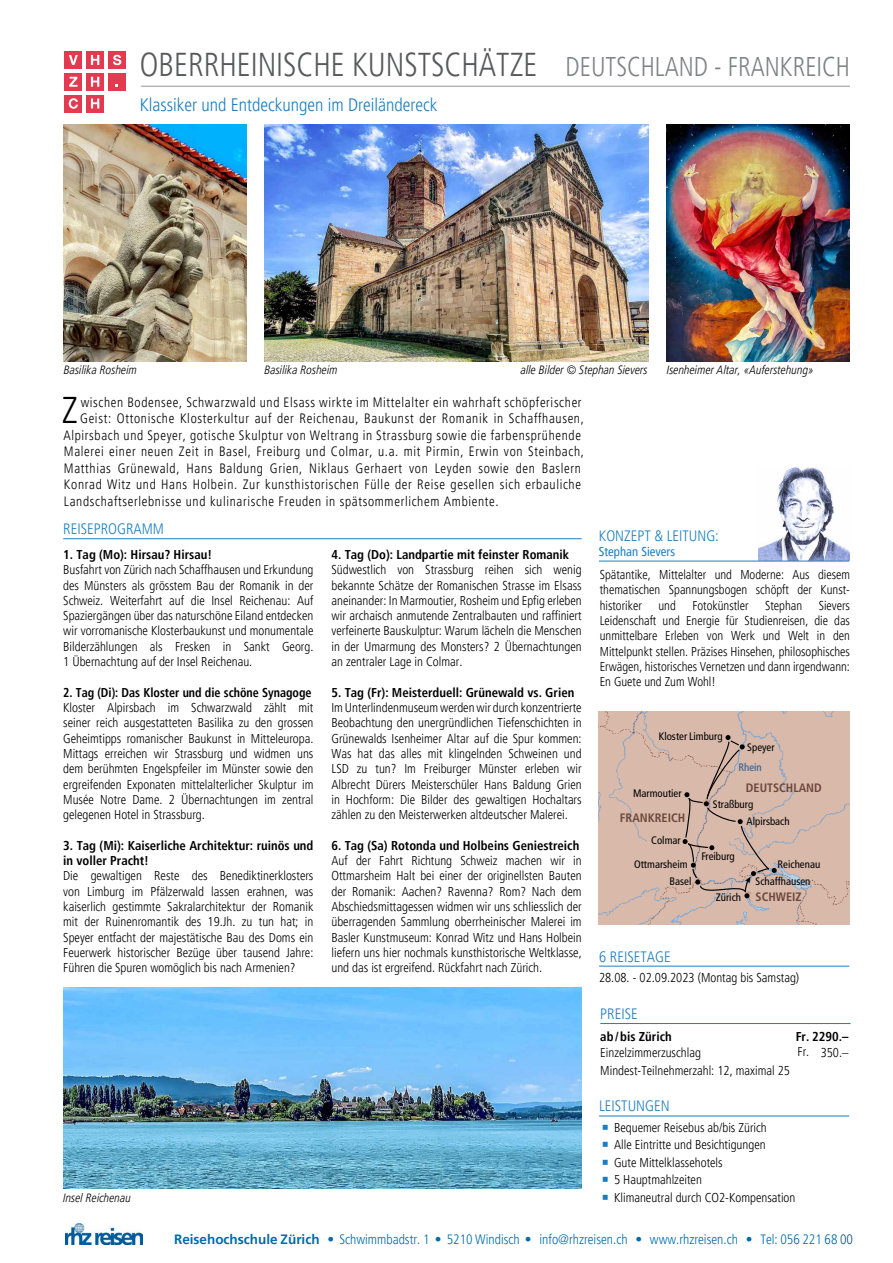
<style>
.page{position:relative;width:893px;height:1263px;background:#fff}
.page>*{position:absolute;margin:0;border:0;box-sizing:border-box;transform-origin:0 0}
.t1{font:300 condensed 37.2px "Frutiger LT Pro";color:#000}
.t2{font:300 condensed 33px "Frutiger LT Pro";color:#58595b;scale:.95 1}
.t3{font:300 condensed 18px "Frutiger LT Pro";color:#1c7ebf}
.t4{font:300 condensed 15px "Frutiger LT Pro";color:#1c7ebf}
.t5{font:300 condensed 13.5px "Frutiger LT Pro";letter-spacing:.05em;color:#000}
.t6{font:300 condensed 13.5px "Frutiger LT Pro";color:#006ca9}
.t7{font:300 condensed 12.75px/15.3px "Frutiger LT Pro";color:#000;text-align:justify}
.t8{font:700 condensed 12.75px/15.3px "Frutiger LT Pro";color:#000}
.t9{font:700 condensed 12.75px "Frutiger LT Pro";color:#000;scale:.95 1}
.t10{font:condensed 12.75px "Frutiger LT Pro";color:#1c7ebf}
.t11{font:700 condensed 12.15px "Frutiger";color:#6d473b}
.t12{font:italic 300 condensed 12px "Frutiger LT Pro";color:#000}
.t13{font:condensed 10.8px "Frutiger";color:#000}
.t14{font:condensed 10.8px "Frutiger";color:#2a5d95}
.s1{font-size:27px;color:#808285}
.s2{font-weight:700;font-stretch:normal}
.s3{color:#0a5173}
</style>
<div class="page">
<img style="left:66px;top:1224px;width:77px;height:21px">
<hr style="left:63px;top:538px;width:519px;height:1px;background:#1c7ebf">
<div style="left:599px;top:712px;width:250px;height:212px;background:#d8b9aa"></div>
<svg style="left:683px;top:735px;width:94px;height:163px;background:#cbafa2"></svg>
<hr style="left:141px;top:86px;width:709px;height:1px;background:#939598">
<img style="left:264px;top:125px;width:385px;height:236px">
<img style="left:667px;top:125px;width:182px;height:236px">
<img style="left:64px;top:125px;width:182px;height:236px">
<hr style="left:599px;top:1115px;width:250px;height:1px;background:#1c7ebf">
<hr style="left:599px;top:966px;width:250px;height:1px;background:#1c7ebf">
<hr style="left:600px;top:1023px;width:250px;height:1px;background:#1c7ebf">
<img style="left:759px;top:467px;width:90px;height:94px">
<hr style="left:599px;top:561px;width:250px;height:1px;background:#1c7ebf">
<img style="left:63px;top:988px;width:519px;height:200px">
<div style="left:65px;top:51px;width:17px;height:18px;background:#e33a4f"></div>
<svg style="left:69px;top:55px;width:9px;height:10px"></svg>
<div style="left:108px;top:51px;width:18px;height:18px;background:#e33a4f"></div>
<svg style="left:113px;top:55px;width:8px;height:10px"></svg>
<div style="left:65px;top:73px;width:17px;height:17px;background:#e33a4f"></div>
<svg style="left:69px;top:77px;width:9px;height:10px"></svg>
<svg style="left:86px;top:73px;width:18px;height:17px"></svg>
<svg style="left:91px;top:77px;width:8px;height:10px"></svg>
<svg style="left:86px;top:95px;width:18px;height:17px"></svg>
<svg style="left:91px;top:99px;width:8px;height:9px"></svg>
<div style="left:86px;top:51px;width:18px;height:18px;background:#e33a4f"></div>
<svg style="left:91px;top:55px;width:8px;height:10px"></svg>
<div style="left:108px;top:73px;width:18px;height:17px;background:#e33a4f"></div>
<div style="left:65px;top:95px;width:17px;height:17px;background:#e33a4f"></div>
<svg style="left:69px;top:98px;width:9px;height:11px"></svg>
<h2 class="t2" style="left:140px;top:46px;width:749px">OBERRHEINISCHE KUNSTSCHÄTZE <span class="s1">DEUTSCHLAND - FRANKREICH</span></h2>
<h3 class="t3" style="left:140px;top:94px;width:299px">Klassiker und Entdeckungen im Dreiländereck</h3>
<p class="t12" style="left:64px;top:363px;width:75px">Basilika Rosheim</p>
<p class="t12" style="left:264px;top:363px;width:75px">Basilika Rosheim</p>
<p class="t12" style="left:521px;top:363px;width:128px">alle Bilder © Stephan Sievers</p>
<p class="t12" style="left:667px;top:363px;width:149px">Isenheimer Altar, «Auferstehung»</p>
<h1 class="t1" style="left:62px;top:389px;width:18px">Z</h1>
<p class="t5" style="left:81px;top:394px;width:502px">wischen Bodensee, Schwarzwald und Elsass wirkte im Mittelalter ein wahrhaft schöpferischer</p>
<p class="t5" style="left:80px;top:411px;width:505px">Geist: Ottonische Klosterkultur auf der Reichenau, Baukunst der Romanik in Schaffhausen,</p>
<p class="t5" style="left:63px;top:427px;width:519px">Alpirsbach und Speyer, gotische Skulptur von Weltrang in Strassburg sowie die farbensprühende</p>
<p class="t5" style="left:64px;top:444px;width:522px">Malerei einer neuen Zeit in Basel, Freiburg und Colmar, u.a. mit Pirmin, Erwin von Steinbach,</p>
<p class="t5" style="left:64px;top:460px;width:519px">Matthias Grünewald, Hans Baldung Grien, Niklaus Gerhaert von Leyden sowie den Baslern</p>
<p class="t5" style="left:64px;top:477px;width:519px">Konrad Witz und Hans Holbein. Zur kunsthistorischen Fülle der Reise gesellen sich erbauliche</p>
<p class="t5" style="left:64px;top:493px;width:436px">Landschaftserlebnisse und kulinarische Freuden in spätsommerlichem Ambiente.</p>
<p class="t4" style="left:63px;top:520px;width:102px">REISEPROGRAMM</p>
<p class="t8" style="left:63px;top:547px;width:150px">1. Tag (Mo): Hirsau? Hirsau!</p>
<p class="t7" style="left:63px;top:562px;width:252px">Busfahrt von Zürich nach Schaffhausen und Erkundung des Münsters als grösstem Bau der Romanik in der Schweiz. Weiterfahrt auf die Insel Reichenau: Auf Spaziergängen über das naturschöne Eiland entdecken wir vorromanische Klosterbaukunst und monumentale Bilderzählungen als Fresken in Sankt Georg.<br>1 Übernachtung auf der Insel Reichenau.</p>
<p class="t9" style="left:63px;top:685px;width:263px">2. Tag (Di): Das Kloster und die schöne Synagoge</p>
<p class="t7" style="left:63px;top:700px;width:252px">Kloster Alpirsbach im Schwarzwald zählt mit seiner reich ausgestatteten Basilika zu den grossen Geheimtipps romanischer Baukunst in Mitteleuropa.<br>Mittags erreichen wir Strassburg und widmen uns dem berühmten Engelspfeiler im Münster sowie den ergreifenden Exponaten mittelalterlicher Skulptur im Musée Notre Dame. 2 Übernachtungen im zentral gelegenen Hotel in Strassburg.</p>
<p class="t8" style="left:63px;top:838px;width:252px">3. Tag (Mi): Kaiserliche Architektur: ruinös und in voller Pracht!</p>
<p class="t7" style="left:63px;top:868px;width:252px">Die gewaltigen Reste des Benediktinerklosters von Limburg im Pfälzerwald lassen erahnen, was kaiserlich gestimmte Sakralarchitektur der Romanik mit der Ruinenromantik des 19.Jh. zu tun hat; in Speyer entfacht der majestätische Bau des Doms ein Feuerwerk historischer Bezüge über tausend Jahre:<br>Führen die Spuren womöglich bis nach Armenien?</p>
<p class="t8" style="left:331px;top:547px;width:239px">4. Tag (Do): Landpartie mit feinster Romanik</p>
<p class="t7" style="left:331px;top:562px;width:252px">Südwestlich von Strassburg reihen sich wenig bekannte Schätze der Romanischen Strasse im Elsass aneinander: In Marmoutier, Rosheim und Epfig erleben wir archaisch anmutende Zentralbauten und raffiniert verfeinerte Bauskulptur: Warum lächeln die Menschen in der Umarmung des Monsters? 2 Übernachtungen an zentraler Lage in Colmar.</p>
<p class="t8" style="left:331px;top:685px;width:244px">5. Tag (Fr): Meisterduell: Grünewald vs. Grien</p>
<p class="t7" style="left:331px;top:700px;width:252px">Im Unterlindenmuseum werden wir durch konzentrierte Beobachtung den unergründlichen Tiefenschichten in Grünewalds Isenheimer Altar auf die Spur kommen:<br>Was hat das alles mit klingelnden Schweinen und LSD zu tun? Im Freiburger Münster erleben wir Albrecht Dürers Meisterschüler Hans Baldung Grien in Hochform: Die Bilder des gewaltigen Hochaltars zählen zu den Meisterwerken altdeutscher Malerei.</p>
<p class="t8" style="left:331px;top:838px;width:249px">6. Tag (Sa) Rotonda und Holbeins Geniestreich</p>
<p class="t7" style="left:331px;top:853px;width:252px">Auf der Fahrt Richtung Schweiz machen wir in Ottmarsheim Halt bei einer der originellsten Bauten der Romanik: Aachen? Ravenna? Rom? Nach dem Abschiedsmittagessen widmen wir uns schliesslich der überragenden Sammlung oberrheinischer Malerei im Basler Kunstmuseum: Konrad Witz und Hans Holbein liefern uns hier nochmals kunsthistorische Weltklasse, und das ist ergreifend. Rückfahrt nach Zürich.</p>
<p class="t12" style="left:63px;top:1191px;width:69px">Insel Reichenau</p>
<p class="t4" style="left:599px;top:527px;width:121px">KONZEPT &amp; LEITUNG:</p>
<p class="t10" style="left:599px;top:545px;width:78px">Stephan Sievers</p>
<p class="t7" style="left:600px;top:567px;width:252px">Spätantike, Mittelalter und Moderne: Aus diesem thematischen Spannungsbogen schöpft der Kunst&shy;historiker</p>
<p class="t7" style="left:658px;top:598px;width:19px">und</p>
<p class="t7" style="left:692px;top:598px;width:58px">Fotokünstler</p>
<p class="t7" style="left:765px;top:598px;width:39px">Stephan</p>
<p class="t7" style="left:600px;top:598px;width:252px;text-indent:219px">Sievers Leidenschaft und Energie für Studienreisen, die das unmittelbare Erleben von Werk und Welt in den Mittelpunkt stellen. Präzises Hinsehen, philosophisches Erwägen, historisches Vernetzen und dann irgendwann:<br>En Guete und Zum Wohl!</p>
<p class="t13" style="left:659px;top:730px;width:65px">Kloster Limburg</p>
<p class="t13" style="left:633px;top:787px;width:50px">Marmoutier</p>
<p class="t13" style="left:747px;top:740px;width:29px">Speyer</p>
<p class="t14" style="left:738px;top:761px;width:25px">Rhein</p>
<p class="t11" style="left:746px;top:780px;width:78px">DEUTSCHLAND</p>
<p class="t13" style="left:713px;top:797px;width:42px">Straßburg</p>
<p class="t11" style="left:620px;top:810px;width:67px">FRANKREICH</p>
<p class="t13" style="left:746px;top:815px;width:45px">Alpirsbach</p>
<p class="t13" style="left:651px;top:834px;width:31px">Colmar</p>
<p class="t13" style="left:634px;top:857px;width:55px">Ottmarsheim</p>
<p class="t13" style="left:701px;top:850px;width:35px">Freiburg</p>
<p class="t13" style="left:778px;top:858px;width:44px">Reichenau</p>
<p class="t13" style="left:670px;top:875px;width:23px">Basel</p>
<p class="t13" style="left:755px;top:875px;width:56px">Schaffhausen</p>
<p class="t13" style="left:716px;top:891px;width:27px">Zürich</p>
<p class="t11" style="left:756px;top:889px;width:48px">SCHWEIZ</p>
<p class="t4" style="left:599px;top:948px;width:73px">6 REISETAGE</p>
<p class="t7" style="left:599px;top:970px;width:202px">28.08. - 02.09.2023 (Montag bis Samstag)</p>
<p class="t4" style="left:600px;top:1005px;width:39px">PREISE</p>
<p class="t8" style="left:600px;top:1029px;width:73px">ab/bis Zürich</p>
<p class="t7" style="left:600px;top:1043px;width:191px;line-height:18px">Einzelzimmerzuschlag<br>Mindest-Teilnehmerzahl: 12, maximal 25</p>
<p class="t8" style="left:796px;top:1029px;width:54px">Fr. 2290.–</p>
<p class="t7" style="left:821px;top:1045px;width:29px">350.–</p>
<p class="t7" style="left:798px;top:1044px;width:13px">Fr.</p>
<p class="t4" style="left:599px;top:1097px;width:72px">LEISTUNGEN</p>
<p class="t7" style="left:614px;top:1119px;width:183px;line-height:17.4px;text-align:left">Bequemer Reisebus ab/bis Zürich<br>Alle Eintritte und Besichtigungen<br>Gute Mittelklassehotels<br>5 Hauptmahlzeiten<br>Klimaneutral durch CO2-Kompensation</p>
<p class="t6" style="left:174px;top:1231px;width:680px"><span class="s2">Reisehochschule Zürich</span> • Schwimmbadstr. 1 • 5210 Windisch • info@rhzreisen.ch • www.rhzreisen.ch • Tel: 056 221 68 <span class="s3">00</span></p>
</div>
